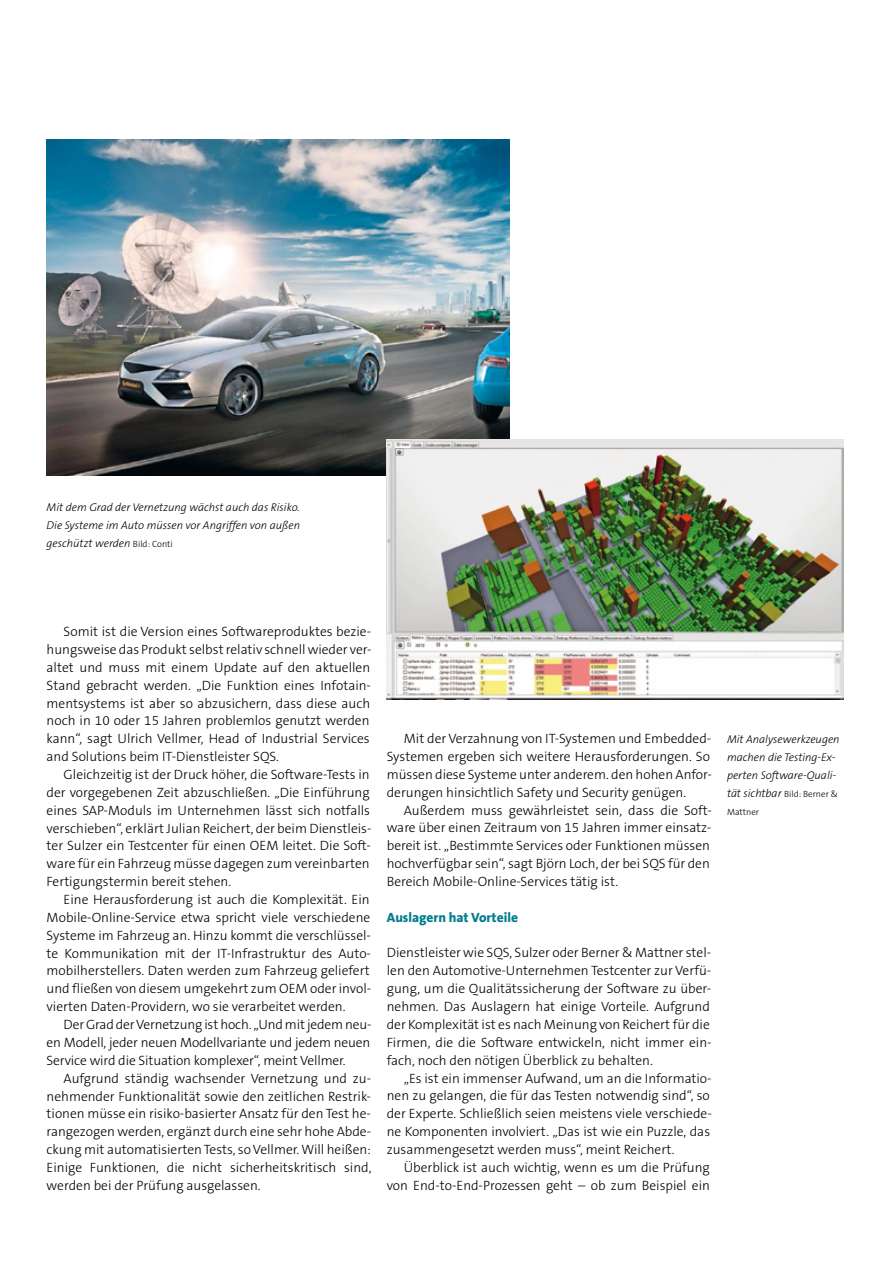
<style>
.page{position:relative;width:893px;height:1263px;background:#fff}
.page>*{position:absolute;margin:0;border:0;box-sizing:border-box;transform-origin:0 0}
.t1{font:300 13.5px/17.9px "The Sans B3";color:#000}
.t2{font:800 13.5px "The Sans B8";color:#007d8f}
.t3{font:italic 300 11.25px/17.9px "The Sans B3";color:#000;text-align:justify}
.t4{font:300 9px/17.9px "The Sans B3";color:#000}
.s1{font-style:normal;font-size:9px}
.s2{font-style:italic;font-size:11.25px}
</style>
<div class="page">
<img style="left:47px;top:140px;width:463px;height:335px">
<img style="left:387px;top:439px;width:457px;height:260px">
<p class="t3" style="left:47px;top:499px;width:255px">Mit dem Grad der Vernetzung wächst auch das Risiko.<br>Die Systeme im Auto müssen vor Angriffen von außen geschützt werden <span class="s1">Bild: Conti</span></p>
<p class="t1" style="left:47px;top:623px;width:326px;text-indent:17px">Somit ist die Version eines Softwareproduktes bezie&shy;hungsweise das Produkt selbst relativ schnell wieder ver&shy;altet und muss mit einem Update auf den aktuellen Stand gebracht werden. „Die Funktion eines Infotain&shy;mentsystems ist aber so abzusichern, dass diese auch noch in 10 oder 15 Jahren problemlos genutzt werden kann“, sagt Ulrich Vellmer, Head of Industrial Services and Solutions beim IT-Dienstleister SQS.</p>
<p class="t1" style="left:47px;top:766px;width:326px;text-indent:17px">Gleichzeitig ist der Druck höher, die Software-Tests in der vorgegebenen Zeit abzuschließen. „Die Einführung eines SAP-Moduls im Unternehmen lässt sich notfalls verschieben“, erklärt Julian Reichert, der beim Dienstleis&shy;ter Sulzer ein Testcenter für einen OEM leitet. Die Soft&shy;ware für ein Fahrzeug müsse dagegen zum vereinbarten Fertigungstermin bereit stehen.</p>
<p class="t1" style="left:47px;top:891px;width:326px;text-align:justify;text-indent:17px">Eine Herausforderung ist auch die Komplexität. Ein Mobile-Online-Service etwa spricht viele verschiedene Systeme im Fahrzeug an. Hinzu kommt die verschlüssel&shy;te Kommunikation mit der IT-Infrastruktur des Auto&shy;mobilherstellers. Daten werden zum Fahrzeug geliefert und fließen von diesem umgekehrt zum OEM oder invol&shy;vierten Daten-Providern, wo sie verarbeitet werden.</p>
<p class="t1" style="left:47px;top:1016px;width:326px;text-align:justify;text-indent:17px">Der Grad der Vernetzung ist hoch. „Und mit jedem neu&shy;en Modell, jeder neuen Modellvariante und jedem neuen Service wird die Situation komplexer“, meint Vellmer.</p>
<p class="t1" style="left:47px;top:1069px;width:326px;text-align:justify;text-indent:17px">Aufgrund ständig wachsender Vernetzung und zu&shy;nehmender Funktionalität sowie den zeitlichen Restrik&shy;tionen müsse ein risiko-basierter Ansatz für den Test he&shy;rangezogen werden, ergänzt durch eine sehr hohe Abde&shy;ckung mit automatisierten Tests, so Vellmer. Will heißen:<br>Einige Funktionen, die nicht sicherheitskritisch sind, werden bei der Prüfung ausgelassen.</p>
<p class="t1" style="left:387px;top:730px;width:327px;text-indent:17px">Mit der Verzahnung von IT-Systemen und Embedded-Systemen ergeben sich weitere Herausforderungen. So müssen diese Systeme unter anderem. den hohen Anfor&shy;derungen hinsichtlich Safety und Security genügen.</p>
<p class="t1" style="left:387px;top:801px;width:326px;text-indent:17px">Außerdem muss gewährleistet sein, dass die Soft&shy;ware über einen Zeitraum von 15 Jahren immer einsatz&shy;bereit ist. „Bestimmte Services oder Funktionen müssen hochverfügbar sein“, sagt Björn Loch, der bei SQS für den Bereich Mobile-Online-Services tätig ist.</p>
<p class="t2" style="left:387px;top:910px;width:133px">Auslagern hat Vorteile</p>
<p class="t1" style="left:387px;top:944px;width:326px">Dienstleister wie SQS, Sulzer oder Berner &amp; Mattner stel&shy;len den Automotive-Unternehmen Testcenter zur Verfü&shy;gung, um die Qualitätssicherung der Software zu über&shy;nehmen. Das Auslagern hat einige Vorteile. Aufgrund der Komplexität ist es nach Meinung von Reichert für die Firmen, die die Software entwickeln, nicht immer ein&shy;fach, noch den nötigen Überblick zu behalten.</p>
<p class="t1" style="left:387px;top:1069px;width:327px;text-indent:17px">„Es ist ein immenser Aufwand, um an die Informatio&shy;nen zu gelangen, die für das Testen notwendig sind“, so der Experte. Schließlich seien meistens viele verschiede&shy;ne Komponenten involviert. „Das ist wie ein Puzzle, das zusammengesetzt werden muss“, meint Reichert.</p>
<p class="t1" style="left:387px;top:1159px;width:325px;text-align:right">Überblick ist auch wichtig, wenn es um die Prüfung von End-to-End-Prozessen geht – ob zum Beispiel ein</p>
<p class="t3" style="left:727px;top:731px;width:114px;text-align:left">Mit Analysewerkzeugen machen die Testing-Ex&shy;perten Software-Quali-</p>
<p class="t4" style="left:727px;top:785px;width:113px"><span class="s2">tät sichtbar</span> Bild: Berner &amp;<br>Mattner</p>
</div>
